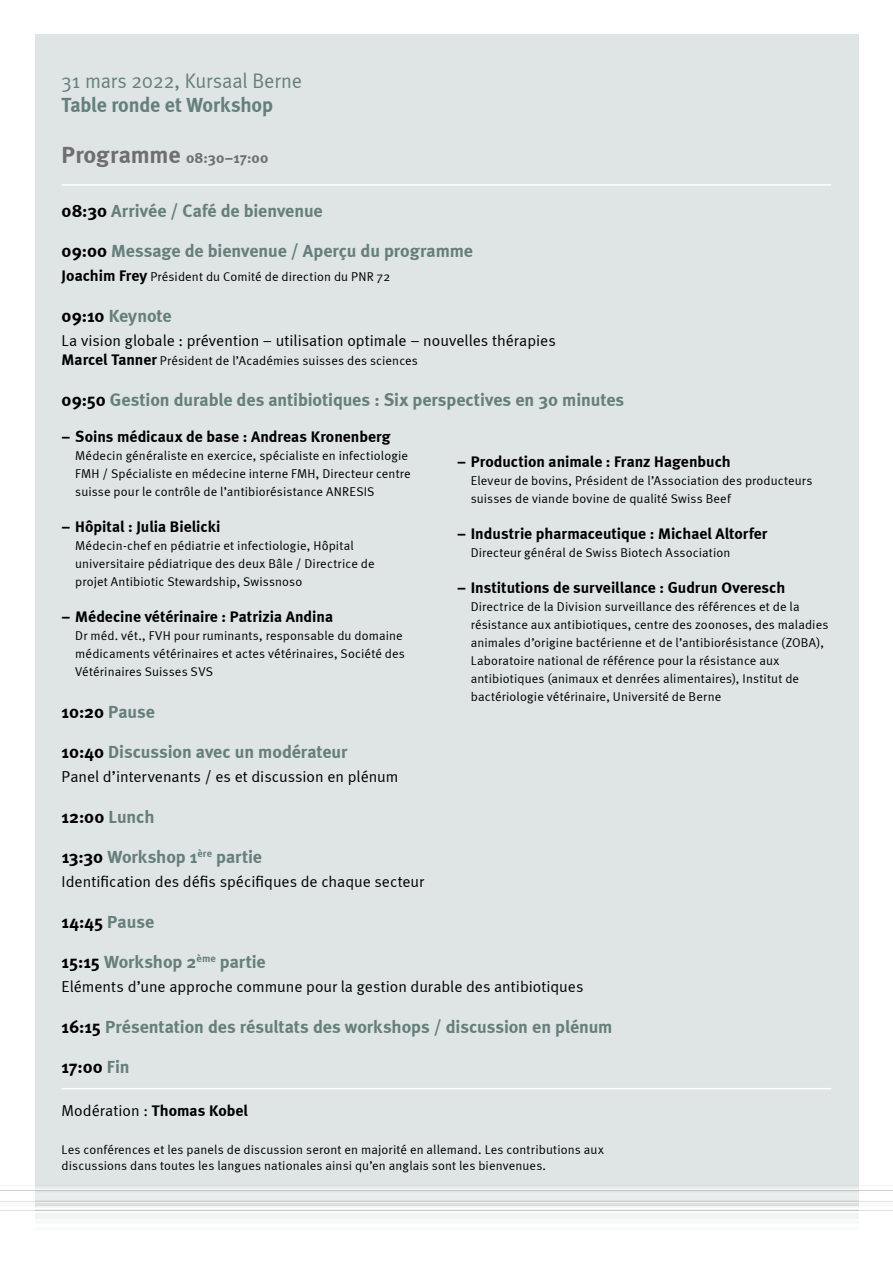
<style>
.page{position:relative;width:893px;height:1263px;background:#fff}
.page>*{position:absolute;margin:0;border:0;box-sizing:border-box;transform-origin:0 0}
.t1{font:21px "Meta Normal";letter-spacing:-.01em;color:#667f7b;scale:.95 1}
.t2{font:700 21px "Meta";letter-spacing:-.005em;color:#667f7b;scale:.95 1}
.t3{font:700 18px "Meta";letter-spacing:-.005em;color:#667f7b}
.t4{font:700 18px "Meta";color:#000}
.t5{font:15.75px "Meta Normal";color:#000}
.t6{font:700 15.75px "Meta";color:#000}
.t7{font:700 15px "Meta";letter-spacing:.01em;color:#706f6f}
.t8{font:12.75px/18px "Meta Normal";letter-spacing:.01em;color:#000}
.s1{font-size:24px}
.s2{color:#000}
.s3{font-family:"Meta";font-weight:700;font-size:15.75px}
.s4{color:#667f7b}
.s5{font-family:"Meta";font-weight:700}
</style>
<div class="page">
<div style="left:35px;top:34px;width:824px;height:1203px;background:#dee5e4"></div>
<img style="left:0;top:1185px;width:893px;height:52px">
<hr style="left:62px;top:184px;width:769px;height:2px;background:#fff">
<hr style="left:62px;top:1088px;width:769px;height:1px;background:#fff">
<h1 class="t1" style="left:62px;top:68px;width:255px">31 mars 2022, Kursaal Berne</h1>
<h1 class="t2" style="left:62px;top:92px;width:224px">Table ronde et Workshop</h1>
<p class="t7" style="left:62px;top:149px;width:208px"><span class="s1">Programme</span> 08:30–17:00</p>
<h2 class="t3" style="left:62px;top:200px;width:263px"><span class="s2">08:30</span> Arrivée / Café de bienvenue</h2>
<h2 class="t3" style="left:62px;top:240px;width:413px"><span class="s2">09:00</span> Message de bienvenue / Aperçu du programme</h2>
<p class="t8" style="left:62px;top:268px;width:330px"><span class="s3">Joachim Frey</span> Président du Comité de direction du PNR 72</p>
<h2 class="t3" style="left:62px;top:305px;width:111px"><span class="s2">09:10</span> Keynote</h2>
<p class="t5" style="left:62px;top:331px;width:496px">La vision globale : prévention – utilisation optimale – nouvelles thérapies</p>
<p class="t8" style="left:62px;top:352px;width:358px"><span class="s3">Marcel Tanner</span> Président de l’Académies suisses des sciences</p>
<h2 class="t3" style="left:62px;top:389px;width:564px"><span class="s2">09:50</span> Gestion durable des antibiotiques : Six perspectives en 30 minutes</h2>
<p class="t6" style="left:62px;top:427px;width:330px">– Soins médicaux de base : Andreas Kronenberg</p>
<p class="t8" style="left:75px;top:446px;width:337px">Médecin généraliste en exercice, spécialiste en infectiologie<br>FMH / Spécialiste en médecine interne FMH, Directeur centre suisse pour le contrôle de l’antibiorésistance ANRESIS</p>
<p class="t6" style="left:62px;top:517px;width:160px">– Hôpital : Julia Bielicki</p>
<p class="t8" style="left:75px;top:536px;width:301px">Médecin-chef en pédiatrie et infectiologie, Hôpital universitaire pédiatrique des deux Bâle / Directrice de projet Antibiotic Stewardship, Swissnoso</p>
<p class="t6" style="left:62px;top:607px;width:273px">– Médecine vétérinaire : Patrizia Andina</p>
<p class="t8" style="left:75px;top:626px;width:331px">Dr méd. vét., FVH pour ruminants, responsable du domaine médicaments vétérinaires et actes vétérinaires, Société des<br>Vétérinaires Suisses SVS</p>
<h2 class="t4" style="left:62px;top:701px;width:95px">10:20 <span class="s4">Pause</span></h2>
<h2 class="t3" style="left:62px;top:741px;width:287px"><span class="s2">10:40</span> Discussion avec un modérateur</h2>
<p class="t5" style="left:62px;top:768px;width:338px">Panel d’intervenants / es et discussion en plénum</p>
<h2 class="t4" style="left:62px;top:806px;width:94px">12:00 <span class="s4">Lunch</span></h2>
<h2 class="t3" style="left:62px;top:846px;width:202px"><span class="s2">13:30</span> Workshop 1<sup>ère</sup> partie</h2>
<p class="t5" style="left:62px;top:873px;width:364px">Identification des défis spécifiques de chaque secteur</p>
<h2 class="t4" style="left:62px;top:911px;width:94px">14:45 <span class="s4">Pause</span></h2>
<h2 class="t3" style="left:62px;top:951px;width:206px"><span class="s2">15:15</span> Workshop 2<sup>ème</sup> partie</h2>
<p class="t5" style="left:62px;top:978px;width:523px">Eléments d’une approche commune pour la gestion durable des antibiotiques</p>
<h2 class="t3" style="left:62px;top:1016px;width:552px"><span class="s2">16:15</span> Présentation des résultats des workshops / discussion en plénum</h2>
<h2 class="t4" style="left:62px;top:1056px;width:70px">17:00 <span class="s4">Fin</span></h2>
<p class="t5" style="left:62px;top:1101px;width:188px">Modération : <span class="s5">Thomas Kobel</span></p>
<p class="t8" style="left:62px;top:1141px;width:544px;line-height:16.5px">Les conférences et les panels de discussion seront en majorité en allemand. Les contributions aux discussions dans toutes les langues nationales ainsi qu’en anglais sont les bienvenues.</p>
<p class="t6" style="left:457px;top:453px;width:275px">– Production animale : Franz Hagenbuch</p>
<p class="t8" style="left:471px;top:472px;width:343px">Eleveur de bovins, Président de l’Association des producteurs suisses de viande bovine de qualité Swiss Beef</p>
<p class="t6" style="left:457px;top:525px;width:312px">– Industrie pharmaceutique : Michael Altorfer</p>
<p class="t8" style="left:471px;top:544px;width:261px">Directeur général de Swiss Biotech Association</p>
<p class="t6" style="left:457px;top:579px;width:330px">– Institutions de surveillance : Gudrun Overesch</p>
<p class="t8" style="left:471px;top:598px;width:359px">Directrice de la Division surveillance des références et de la résistance aux antibiotiques, centre des zoonoses, des maladies animales d’origine bactérienne et de l’antibiorésistance (ZOBA), Laboratoire national de référence pour la résistance aux antibiotiques (animaux et denrées alimentaires), Institut de bactériologie vétérinaire, Université de Berne</p>
</div>
